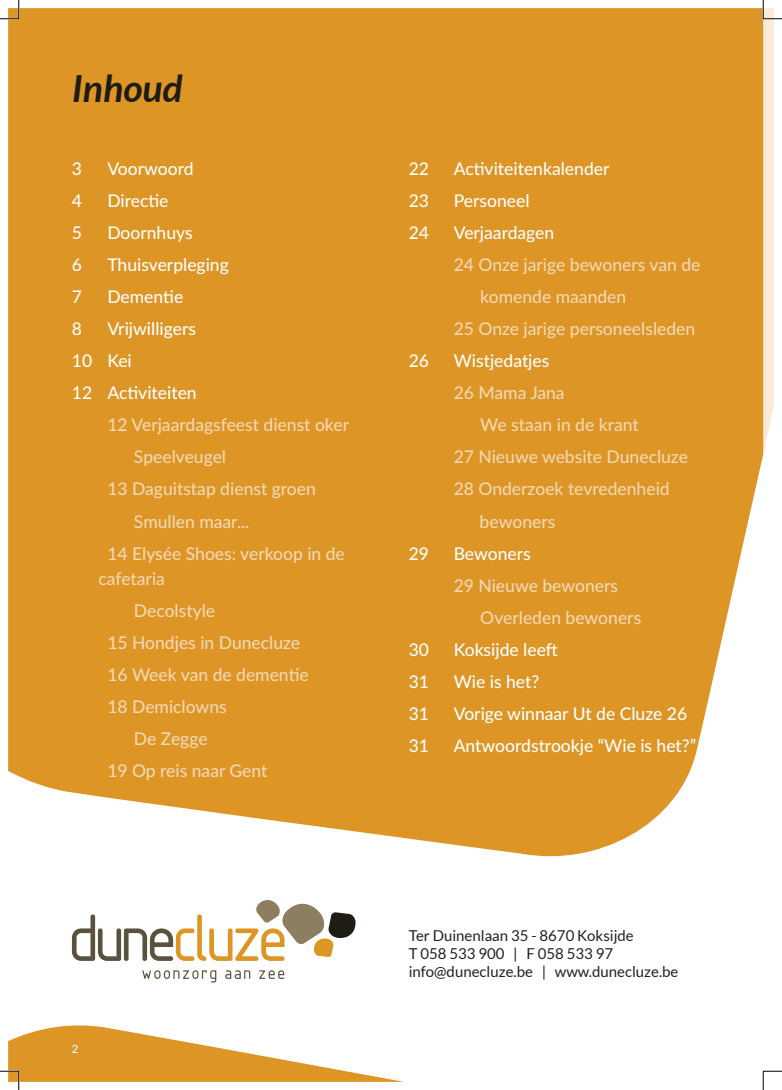
<style>
.page{position:relative;width:782px;height:1090px;background:#fff}
.page>*{position:absolute;margin:0;border:0;box-sizing:border-box;transform-origin:0 0}
.t1{font:italic 700 37.5px "Lato";color:#1f1c15}
.t2{font:500 17.5px/32.1px "Lato";color:#f4d9b4}
.t3{font:500 17.5px/32.1px "Lato";color:#fff}
.t4{font:15px/18px "Lato";color:#231f20}
.t5{font:500 11.25px "Lato";color:#fff}
</style>
<div class="page">
<div style="left:8px;top:8px;width:755px;height:849px;background:#dd9526"></div>
<svg style="left:72px;top:900px;width:284px;height:61px"></svg>
<svg style="left:142px;top:970px;width:74px;height:12px"></svg>
<svg style="left:225px;top:970px;width:25px;height:9px"></svg>
<svg style="left:259px;top:970px;width:25px;height:9px"></svg>
<svg style="left:0;top:0;width:20px;height:20px"></svg>
<svg style="left:0;top:1025px;width:404px;height:65px"></svg>
<svg style="left:762px;top:0;width:20px;height:454px"></svg>
<svg style="left:762px;top:1070px;width:20px;height:20px"></svg>
<h1 class="t1" style="left:72px;top:67px;width:112px">Inhoud</h1>
<p class="t3" style="left:72px;top:151px;width:12px">3</p>
<p class="t3" style="left:107px;top:151px;width:88px">Voorwoord</p>
<p class="t3" style="left:72px;top:183px;width:12px">4</p>
<p class="t3" style="left:107px;top:183px;width:63px">Directie</p>
<p class="t3" style="left:72px;top:216px;width:12px">5</p>
<p class="t3" style="left:107px;top:216px;width:87px">Doornhuys</p>
<p class="t3" style="left:72px;top:248px;width:12px">6</p>
<p class="t3" style="left:107px;top:248px;width:123px">Thuisverpleging</p>
<p class="t3" style="left:72px;top:280px;width:12px">7</p>
<p class="t3" style="left:107px;top:280px;width:77px">Dementie</p>
<p class="t3" style="left:72px;top:312px;width:12px">8</p>
<p class="t3" style="left:72px;top:312px;width:126px;text-indent:35px">Vrijwilligers<br>10 Kei<br>12 Activiteiten</p>
<p class="t2" style="left:107px;top:408px;width:243px">12 Verjaardagsfeest dienst oker</p>
<p class="t2" style="left:134px;top:440px;width:94px">Speelveugel</p>
<p class="t2" style="left:107px;top:472px;width:210px">13 Daguitstap dienst groen</p>
<p class="t2" style="left:134px;top:504px;width:117px">Smullen maar...</p>
<p class="t2" style="left:107px;top:536px;width:239px">14 Elysée Shoes: verkoop in de</p>
<p class="t2" style="left:98px;top:561px;width:68px">cafetaria</p>
<p class="t2" style="left:134px;top:594px;width:83px">Decolstyle</p>
<p class="t2" style="left:107px;top:626px;width:194px">15 Hondjes in Dunecluze</p>
<p class="t2" style="left:107px;top:658px;width:203px">16 Week van de dementie</p>
<p class="t2" style="left:107px;top:690px;width:121px">18 Demiclowns</p>
<p class="t2" style="left:134px;top:722px;width:75px">De Zegge</p>
<p class="t2" style="left:107px;top:754px;width:162px">19 Op reis naar Gent</p>
<p class="t5" style="left:72px;top:1041px;width:8px">2</p>
<p class="t3" style="left:409px;top:151px;width:22px">22</p>
<p class="t3" style="left:454px;top:151px;width:157px">Activiteitenkalender</p>
<p class="t3" style="left:409px;top:183px;width:22px">23</p>
<p class="t3" style="left:454px;top:183px;width:77px">Personeel</p>
<p class="t3" style="left:409px;top:216px;width:22px">24</p>
<p class="t3" style="left:454px;top:216px;width:102px">Verjaardagen</p>
<p class="t2" style="left:454px;top:248px;width:248px">24 Onze jarige bewoners van de</p>
<p class="t2" style="left:480px;top:280px;width:147px">komende maanden</p>
<p class="t2" style="left:454px;top:312px;width:243px">25 Onze jarige personeelsleden</p>
<p class="t3" style="left:409px;top:344px;width:22px">26</p>
<p class="t3" style="left:454px;top:344px;width:97px">Wistjedatjes</p>
<p class="t2" style="left:454px;top:376px;width:112px">26 Mama Jana</p>
<p class="t2" style="left:480px;top:408px;width:160px">We staan in de krant</p>
<p class="t2" style="left:454px;top:440px;width:236px">27 Nieuwe website Dunecluze</p>
<p class="t2" style="left:454px;top:472px;width:217px">28 Onderzoek tevredenheid</p>
<p class="t2" style="left:479px;top:504px;width:77px">bewoners</p>
<p class="t3" style="left:409px;top:536px;width:22px">29</p>
<p class="t3" style="left:454px;top:536px;width:79px">Bewoners</p>
<p class="t2" style="left:480px;top:569px;width:162px;text-indent:-27px">29 Nieuwe bewoners<br>Overleden bewoners</p>
<p class="t3" style="left:409px;top:633px;width:22px">30</p>
<p class="t3" style="left:454px;top:633px;width:106px">Koksijde leeft</p>
<p class="t3" style="left:409px;top:665px;width:22px">31</p>
<p class="t3" style="left:454px;top:665px;width:87px">Wie is het?</p>
<p class="t3" style="left:409px;top:697px;width:22px">31</p>
<p class="t3" style="left:454px;top:697px;width:235px">Vorige winnaar Ut de Cluze 26</p>
<p class="t3" style="left:409px;top:729px;width:22px">31</p>
<p class="t3" style="left:454px;top:729px;width:244px">Antwoordstrookje “Wie is het?”</p>
<p class="t4" style="left:409px;top:926px;width:271px">Ter Duinenlaan 35 - 8670 Koksijde<br>T 058 533 900 | F 058 533 97 info@dunecluze.be | www.dunecluze.be</p>
</div>
